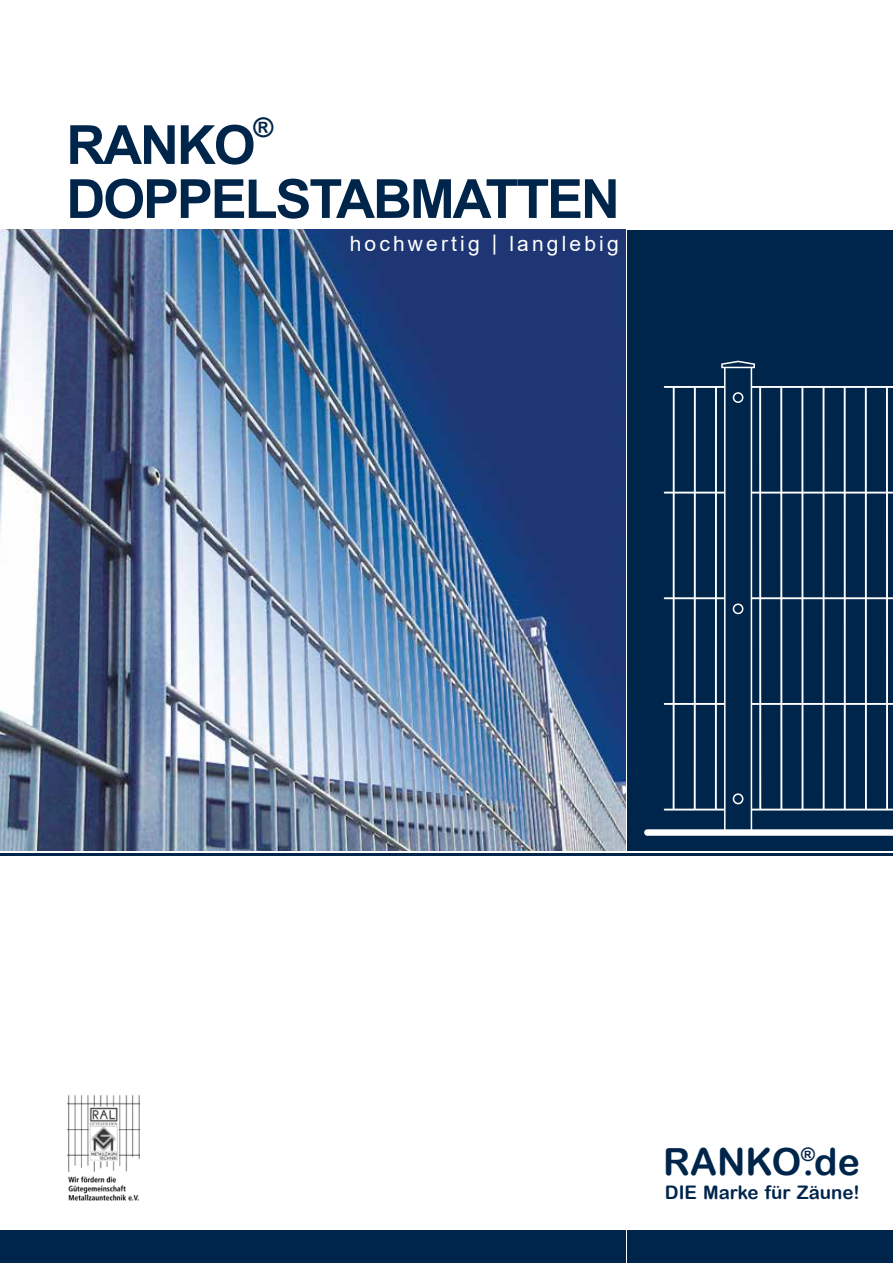
<style>
.page{position:relative;width:893px;height:1263px;background:#fff}
.page>*{position:absolute;margin:0;border:0;box-sizing:border-box;transform-origin:0 0}
.t1{font:700 54px "Arial";letter-spacing:-.04em;color:#00254b}
.t2{font:37.35px "Arial Rounded MT Bold";color:#00254b}
.t3{font:700 27px "Arial";color:#00254b}
.t4{font:21px "Arial";letter-spacing:.15em;color:#fff}
.t5{font:18.75px "Arial Rounded MT Bold";color:#00254b}
</style>
<div class="page">
<div style="left:0;top:1230px;width:625px;height:33px;background:#00254b"></div>
<div style="left:627px;top:1230px;width:266px;height:33px;background:#00254b"></div>
<img style="left:0;top:230px;width:625px;height:620px">
<div style="left:627px;top:230px;width:266px;height:620px;background:#00254b"></div>
<svg style="left:644px;top:361px;width:249px;height:475px"></svg>
<hr style="left:0;top:853px;width:893px;height:2px;background:#00254b">
<img style="left:68px;top:1095px;width:71px;height:105px">
<p class="t1" style="left:66px;top:107px;width:191px">RANKO</p>
<p class="t3" style="left:254px;top:108px;width:21px">®</p>
<p class="t1" style="left:66px;top:161px;width:555px">DOPPELSTABMATTEN</p>
<p class="t4" style="left:350px;top:229px;width:270px">hochwertig | langlebig</p>
<p class="t2" style="left:663px;top:1140px;width:198px">RANKO<sup>®</sup>.de</p>
<p class="t5" style="left:665px;top:1181px;width:196px">DIE Marke für Zäune!</p>
</div>
